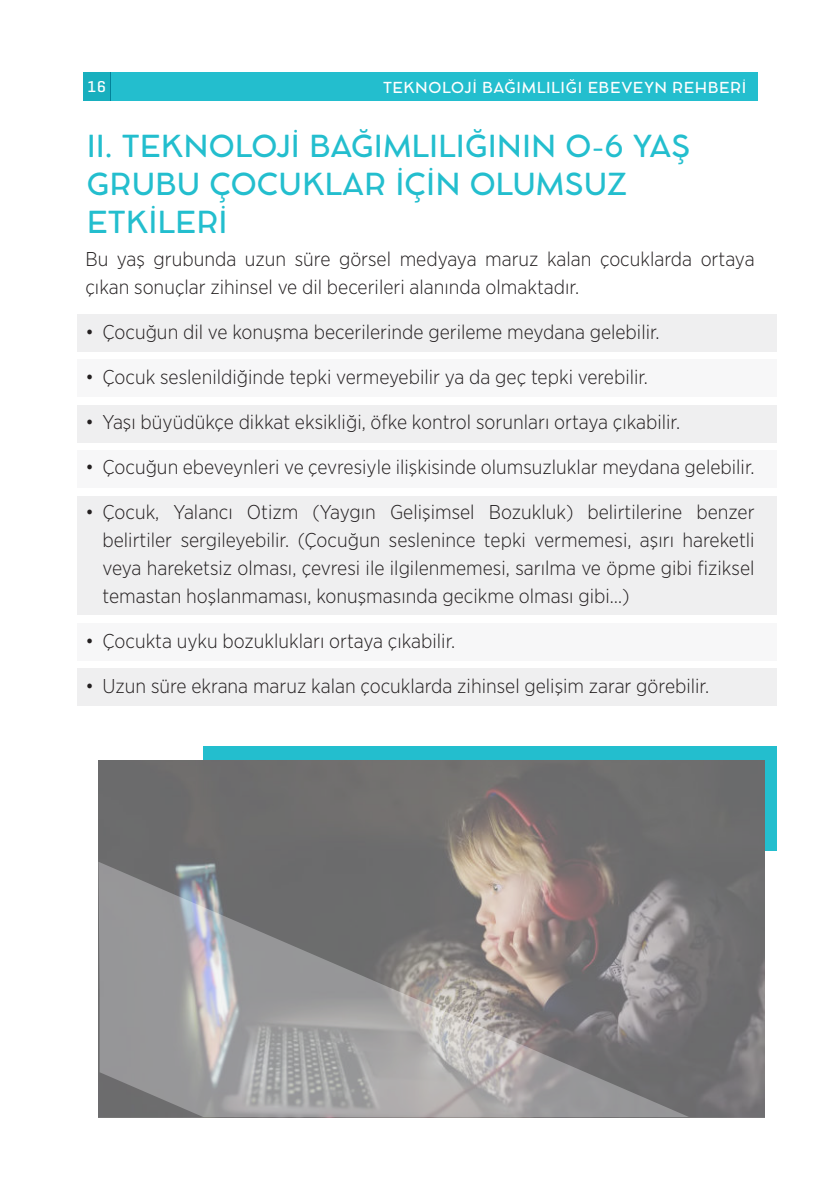
<style>
.page{position:relative;width:840px;height:1191px;background:#fff}
.page>*{position:absolute;margin:0;border:0;box-sizing:border-box;transform-origin:0 0}
.t1{font:500 30px/38px "Cocomat Pro";color:#23bece}
.t2{font:300 20px/28px "Gotham Narrow";color:#231f20}
.t3{font:500 16px "Geogrotesque";color:#fff}
.t4{font:500 15px "Cocomat Pro";letter-spacing:.04em;color:#fff}
</style>
<div class="page">
<div style="left:77px;top:360px;width:699px;height:37px;background:#f7f7f8"></div>
<div style="left:77px;top:450px;width:699px;height:38px;background:#f7f7f8"></div>
<div style="left:77px;top:623px;width:699px;height:37px;background:#f7f7f8"></div>
<div style="left:77px;top:314px;width:699px;height:37px;background:#efeff0"></div>
<div style="left:77px;top:405px;width:699px;height:37px;background:#efeff0"></div>
<div style="left:77px;top:668px;width:699px;height:37px;background:#efeff0"></div>
<div style="left:77px;top:496px;width:699px;height:119px;background:#efeff0"></div>
<div style="left:203px;top:746px;width:573px;height:105px;background:#23bece"></div>
<img style="left:98px;top:760px;width:666px;height:357px">
<svg style="left:98px;top:861px;width:591px;height:256px;background:#949191"></svg>
<div style="left:110px;top:72px;width:647px;height:28px;background:#23bece"></div>
<div style="left:83px;top:72px;width:27px;height:28px;background:#18afbe"></div>
<p class="t3" style="left:87px;top:77px;width:20px">16</p>
<p class="t4" style="left:383px;top:79px;width:364px">TEKNOLOJİ BAĞIMLILIĞI EBEVEYN REHBERİ</p>
<h1 class="t1" style="left:87px;top:128px;width:604px">II. TEKNOLOJİ BAĞIMLILIĞININ O-6 YAŞ<br>GRUBU ÇOCUKLAR İÇİN OLUMSUZ<br>ETKİLERİ</h1>
<p class="t2" style="left:85px;top:245px;width:670px">Bu yaş grubunda uzun süre görsel medyaya maruz kalan çocuklarda ortaya çıkan sonuçlar zihinsel ve dil becerileri alanında olmaktadır.</p>
<p class="t2" style="left:85px;top:318px;width:575px">• Çocuğun dil ve konuşma becerilerinde gerileme meydana gelebilir.</p>
<p class="t2" style="left:85px;top:363px;width:563px">• Çocuk seslenildiğinde tepki vermeyebilir ya da geç tepki verebilir.</p>
<p class="t2" style="left:85px;top:408px;width:596px">• Yaşı büyüdükçe dikkat eksikliği, öfke kontrol sorunları ortaya çıkabilir.</p>
<p class="t2" style="left:85px;top:453px;width:670px">• Çocuğun ebeveynleri ve çevresiyle ilişkisinde olumsuzluklar meydana gelebilir.</p>
<p class="t2" style="left:102px;top:498px;width:653px;text-align:justify;text-indent:-17px">• Çocuk, Yalancı Otizm (Yaygın Gelişimsel Bozukluk) belirtilerine benzer belirtiler sergileyebilir. (Çocuğun seslenince tepki vermemesi, aşırı hareketli veya hareketsiz olması, çevresi ile ilgilenmemesi, sarılma ve öpme gibi fiziksel temastan hoşlanmaması, konuşmasında gecikme olması gibi…)</p>
<p class="t2" style="left:85px;top:627px;width:371px">• Çocukta uyku bozuklukları ortaya çıkabilir.</p>
<p class="t2" style="left:85px;top:672px;width:625px">• Uzun süre ekrana maruz kalan çocuklarda zihinsel gelişim zarar görebilir.</p>
</div>
